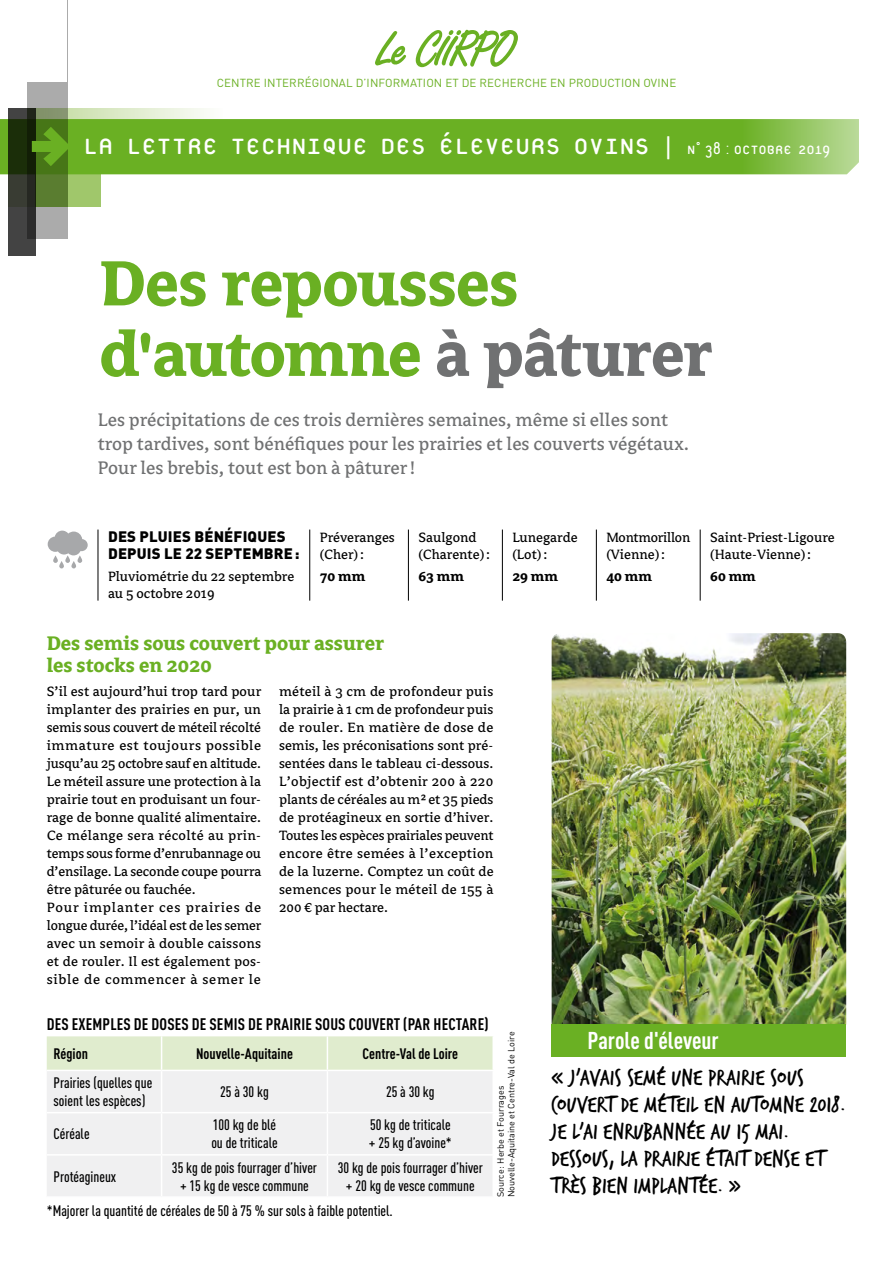
<style>
.page{position:relative;width:893px;height:1263px;background:#fff}
.page>*{position:absolute;margin:0;border:0;box-sizing:border-box;transform-origin:0 0}
.t1{font:700 70.5px/70.5px "Avance";letter-spacing:-.015em;color:#6ab023}
.t2{font:33px "Platelet";color:#fff}
.t3{font:24px/27px "Trash Hand";letter-spacing:.02em;color:#000}
.t4{font:700 condensed 24px "DIN Pro";color:#fff}
.t5{font:700 21.75px/22.5px "Avance";color:#6ab023}
.t6{font:20.25px/24px "Avance";color:#707172}
.t7{font:700 condensed 16.5px "DIN Pro";letter-spacing:.01em;color:#000}
.t8{font:15px/18px "Avance";color:#000}
.t9{font:500 condensed 15px/18px "DIN Pro";color:#000}
.t10{font:700 condensed 15px "DIN Pro";color:#000}
.t11{font:900 15px/17.2px "DIN Pro";letter-spacing:.01em;color:#000}
.t12{font:700 15px "Avance";color:#000}
.t13{font:11.55px "DIN Pro";letter-spacing:.01em;color:#6ab023}
.t14{font:9px/10.8px "DIN Pro";color:#000}
.s1{font-size:27px}
.s2{font-size:18px}
.s3{color:#707172}
</style>
<div class="page">
<div style="left:68px;top:174px;width:32px;height:33px;background:#a0c76b"></div>
<svg style="left:68px;top:108px;width:138px;height:11px;background:#e1edd0"></svg>
<div style="left:0;top:119px;width:742px;height:55px;background:#6ab023"></div>
<svg style="left:416px;top:30px;width:102px;height:37px"></svg>
<svg style="left:375px;top:31px;width:31px;height:35px"></svg>
<svg style="left:8px;top:108px;width:28px;height:148px;background:#323a2b"></svg>
<svg style="left:27px;top:0;width:41px;height:239px;background:#728062"></svg>
<svg style="left:32px;top:127px;width:39px;height:39px;background:#558e1c"></svg>
<svg style="left:742px;top:119px;width:117px;height:56px;background:#94c662"></svg>
<div style="left:20px;top:0;width:47px;height:81px;background:#fff"></div>
<img style="left:552px;top:633px;width:294px;height:392px">
<div style="left:552px;top:1025px;width:294px;height:32px;background:#6ab023"></div>
<svg style="left:48px;top:531px;width:40px;height:37px"></svg>
<hr style="left:98px;top:529px;width:1px;height:72px;background:#000">
<hr style="left:309px;top:529px;width:1px;height:72px;background:#000">
<hr style="left:408px;top:529px;width:1px;height:72px;background:#000">
<hr style="left:502px;top:529px;width:1px;height:72px;background:#000">
<hr style="left:596px;top:529px;width:1px;height:72px;background:#000">
<hr style="left:700px;top:529px;width:1px;height:72px;background:#000">
<div style="left:47px;top:1036px;width:445px;height:34px;background:#e0ecce"></div>
<div style="left:47px;top:1071px;width:445px;height:125px;background:#f0f0f1"></div>
<hr style="left:161px;top:1036px;width:1px;height:34px;background:#fff">
<hr style="left:327px;top:1036px;width:1px;height:34px;background:#fff">
<hr style="left:161px;top:1071px;width:1px;height:41px;background:#fff">
<hr style="left:327px;top:1071px;width:1px;height:41px;background:#fff">
<hr style="left:47px;top:1112px;width:115px;height:1px;background:#fff">
<hr style="left:162px;top:1112px;width:165px;height:1px;background:#fff">
<hr style="left:161px;top:1113px;width:1px;height:41px;background:#fff">
<hr style="left:327px;top:1112px;width:167px;height:1px;background:#fff">
<hr style="left:327px;top:1113px;width:1px;height:41px;background:#fff">
<hr style="left:47px;top:1154px;width:115px;height:1px;background:#fff">
<hr style="left:162px;top:1154px;width:165px;height:1px;background:#fff">
<hr style="left:161px;top:1155px;width:1px;height:41px;background:#fff">
<hr style="left:327px;top:1154px;width:167px;height:1px;background:#fff">
<hr style="left:327px;top:1155px;width:1px;height:41px;background:#fff">
<p class="t13" style="left:217px;top:75px;width:461px">CENTRE INTERRÉGIONAL D’INFORMATION ET DE RECHERCHE EN PRODUCTION OVINE</p>
<h2 class="t2" style="left:83px;top:131px;width:749px">LA LETTRE TECHNIQUE DES ÉLEVEURS OVINS <span class="s1">|</span> <span class="s2">N°38 : OCTOBRE 2019</span></h2>
<h1 class="t1" style="left:99px;top:249px;width:614px">Des repousses d'automne <span class="s3">à pâturer</span></h1>
<h3 class="t6" style="left:98px;top:408px;width:593px">Les précipitations de ces trois dernières semaines, même si elles sont trop tardives, sont bénéfiques pour les prairies et les couverts végétaux.<br>Pour les brebis, tout est bon à pâturer!</h3>
<p class="t11" style="left:108px;top:527px;width:193px">DES PLUIES BÉNÉFIQUES<br>DEPUIS LE 22 SEPTEMBRE:</p>
<p class="t8" style="left:108px;top:568px;width:188px;line-height:17.2px">Pluviométrie du 22 septembre au 5 octobre 2019</p>
<p class="t8" style="left:320px;top:529px;width:77px;line-height:17.2px">Préveranges (Cher):</p>
<p class="t12" style="left:320px;top:568px;width:47px">70 mm</p>
<p class="t8" style="left:418px;top:529px;width:73px;line-height:17.2px">Saulgond (Charente):</p>
<p class="t12" style="left:418px;top:568px;width:47px">63 mm</p>
<h3 class="t5" style="left:47px;top:632px;width:339px">Des semis sous couvert pour assurer les stocks en 2020</h3>
<p class="t8" style="left:47px;top:682px;width:216px">S’il est aujourd’hui trop tard pour implanter des prairies en pur, un semis sous couvert de méteil récolté immature est toujours possible jusqu’au 25 octobre sauf en altitude.<br>Le méteil assure une protection à la prairie tout en produisant un four&shy;rage de bonne qualité alimentaire.<br>Ce mélange sera récolté au prin&shy;temps sous forme d’enrubannage ou d’ensilage. La seconde coupe pourra être pâturée ou fauchée.<br>Pour implanter ces prairies de longue durée, l’idéal est de les semer avec un semoir à double caissons et de rouler. Il est également pos&shy;sible de commencer à semer le</p>
<p class="t8" style="left:279px;top:682px;width:216px;text-align:justify">méteil à 3 cm de profondeur puis la prairie à 1 cm de profondeur puis de rouler. En matière de dose de semis, les préconisations sont pré&shy;sentées dans le tableau ci-dessous.<br>L’objectif est d’obtenir 200 à 220 plants de céréales au m² et 35 pieds de protéagineux en sortie d’hiver.<br>Toutes les espèces prairiales peuvent encore être semées à l’exception de la luzerne. Comptez un coût de semences pour le méteil de 155 à 200 € par hectare.</p>
<p class="t8" style="left:512px;top:529px;width:67px;line-height:17.2px">Lunegarde (Lot):</p>
<p class="t12" style="left:512px;top:568px;width:47px">29 mm</p>
<p class="t8" style="left:606px;top:529px;width:85px;line-height:17.2px">Montmorillon (Vienne):</p>
<p class="t12" style="left:606px;top:568px;width:47px">40 mm</p>
<p class="t8" style="left:710px;top:529px;width:126px;line-height:17.2px">Saint-Priest-Ligoure (Haute-Vienne):</p>
<p class="t12" style="left:710px;top:568px;width:47px">60 mm</p>
<p class="t7" style="left:47px;top:1012px;width:443px">DES EXEMPLES DE DOSES DE SEMIS DE PRAIRIE SOUS COUVERT (PAR HECTARE)</p>
<p class="t10" style="left:54px;top:1042px;width:36px">Région</p>
<p class="t10" style="left:196px;top:1042px;width:98px">Nouvelle-Aquitaine</p>
<p class="t10" style="left:362px;top:1042px;width:97px">Centre-Val de Loire</p>
<p class="t9" style="left:54px;top:1073px;width:100px">Prairies (quelles que soient les espèces)</p>
<p class="t9" style="left:220px;top:1082px;width:50px">25 à 30 kg</p>
<p class="t9" style="left:386px;top:1082px;width:50px">25 à 30 kg</p>
<p class="t9" style="left:54px;top:1124px;width:38px">Céréale</p>
<p class="t9" style="left:211px;top:1115px;width:68px">100 kg de blé ou de triticale</p>
<p class="t9" style="left:369px;top:1115px;width:84px">50 kg de triticale + 25 kg d’avoine*</p>
<p class="t9" style="left:54px;top:1166px;width:64px">Protéagineux</p>
<p class="t9" style="left:172px;top:1157px;width:147px;text-align:center">35 kg de pois fourrager d’hiver + 15 kg de vesce commune</p>
<p class="t9" style="left:338px;top:1157px;width:147px;text-align:center">30 kg de pois fourrager d’hiver + 20 kg de vesce commune</p>
<p class="t9" style="left:47px;top:1200px;width:348px">*Majorer la quantité de céréales de 50 à 75 % sur sols à faible potentiel.</p>
<p class="t14" style="left:495px;top:1197px;width:167px;rotate:-90deg">Source: Herbe et Fourrages<br>Nouvelle-Aquitaine et Centre-Val de Loire</p>
<h3 class="t4" style="left:587px;top:1022px;width:133px">Parole d'éleveur</h3>
<h3 class="t3" style="left:552px;top:1065px;width:295px">« J’AVAIS SEMÉ UNE PRAIRIE SOUS<br>COUVERT DE MÉTEIL EN AUTOMNE 2018.<br>JE L’AI ENRUBANNÉE AU 15 MAI.<br>DESSOUS, LA PRAIRIE ÉTAIT DENSE ET<br>TRÈS BIEN IMPLANTÉE. »</h3>
</div>
